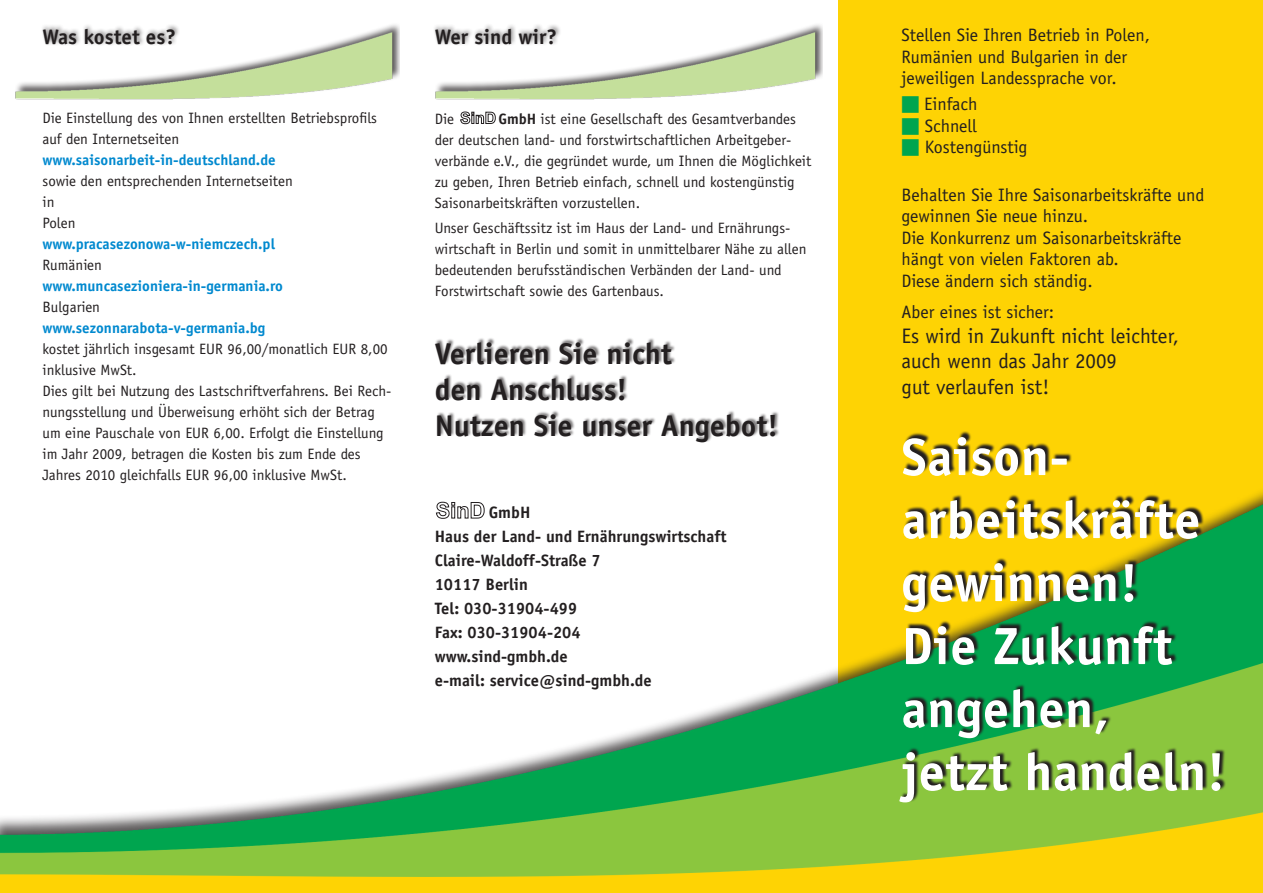
<style>
.page{position:relative;width:1263px;height:893px;background:#fff}
.page>*{position:absolute;margin:0;border:0;box-sizing:border-box;transform-origin:0 0}
.t1{font:700 52.5px/63px "Officina Sans";letter-spacing:.01em;color:#fff}
.t2{font:700 30px/36px "Officina Sans";color:#231f20}
.t3{font:21px/25.2px "Officina Sans";color:#231f20}
.t4{font:700 21px "Officina Sans";color:#231f20}
.t5{font:18px/21.6px "Officina Sans";color:#231f20}
.t6{font:700 16.5px/24px "Officina Sans";color:#231f20}
.t7{font:15px/21px "Officina Sans";color:#231f20}
.t8{font:700 15px "Officina Sans";color:#0089cf}
.s1{color:#00a54f}
.s2{font-weight:700}
</style>
<div class="page">
<div style="left:839px;top:0;width:424px;height:731px;background:#fed304"></div>
<img style="left:0;top:484px;width:1263px;height:409px">
<div style="left:434px;top:337px;width:345px;height:105px;background:#231f20;opacity:.6"></div>
<img style="left:15px;top:24px;width:384px;height:76px">
<svg style="left:900px;top:431px;width:326px;height:371px"></svg>
<svg style="left:436px;top:501px;width:49px;height:18px"></svg>
<svg style="left:460px;top:111px;width:36px;height:13px"></svg>
<img style="left:434px;top:24px;width:389px;height:76px">
<h3 class="t4" style="left:43px;top:24px;width:135px">Was kostet es?</h3>
<p class="t7" style="left:43px;top:108px;width:336px">Die Einstellung des von Ihnen erstellten Betriebsprofils auf den Internetseiten</p>
<p class="t8" style="left:43px;top:151px;width:235px">www.saisonarbeit-in-deutschland.de</p>
<p class="t7" style="left:43px;top:171px;width:252px">sowie den entsprechenden Internetseiten in<br>Polen</p>
<p class="t8" style="left:43px;top:235px;width:234px">www.pracasezonowa-w-niemczech.pl</p>
<p class="t7" style="left:43px;top:255px;width:61px">Rumänien</p>
<p class="t8" style="left:43px;top:277px;width:242px">www.muncasezioniera-in-germania.ro</p>
<p class="t7" style="left:43px;top:297px;width:59px">Bulgarien</p>
<p class="t8" style="left:43px;top:319px;width:224px">www.sezonnarabota-v-germania.bg</p>
<p class="t7" style="left:43px;top:339px;width:351px">kostet jährlich insgesamt EUR 96,00/monatlich EUR 8,00 inklusive MwSt.<br>Dies gilt bei Nutzung des Lastschriftverfahrens. Bei Rech&shy;nungsstellung und Überweisung erhöht sich der Betrag um eine Pauschale von EUR 6,00. Erfolgt die Einstellung im Jahr 2009, betragen die Kosten bis zum Ende des Jahres 2010 gleichfalls EUR 96,00 inklusive MwSt.</p>
<h3 class="t4" style="left:435px;top:24px;width:124px">Wer sind wir?</h3>
<p class="t5" style="left:901px;top:24px;width:250px">Stellen Sie Ihren Betrieb in Polen,<br>Rumänien und Bulgarien in der jeweiligen Landessprache vor.</p>
<p class="t5" style="left:901px;top:93px;width:77px"><span class="s1">■</span> Einfach</p>
<p class="t5" style="left:901px;top:115px;width:77px"><span class="s1">■</span> Schnell</p>
<p class="t5" style="left:901px;top:137px;width:128px"><span class="s1">■</span> Kostengünstig</p>
<p class="t7" style="left:435px;top:108px;width:378px;text-indent:64px"><span class="s2">GmbH</span> ist eine Gesellschaft des Gesamtverbandes der deutschen land- und forstwirtschaftlichen Arbeitgeber&shy;verbände e.V., die gegründet wurde, um Ihnen die Möglichkeit zu geben, Ihren Betrieb einfach, schnell und kostengünstig Saisonarbeitskräften vorzustellen.</p>
<p class="t7" style="left:435px;top:218px;width:373px">Unser Geschäftssitz ist im Haus der Land- und Ernährungs&shy;wirtschaft in Berlin und somit in unmittelbarer Nähe zu allen bedeutenden berufsständischen Verbänden der Land- und Forstwirtschaft sowie des Gartenbaus.</p>
<p class="t7" style="left:435px;top:108px;width:21px">Die</p>
<p class="t5" style="left:901px;top:184px;width:304px">Behalten Sie Ihre Saisonarbeitskräfte und gewinnen Sie neue hinzu.<br>Die Konkurrenz um Saisonarbeitskräfte hängt von vielen Faktoren ab.<br>Diese ändern sich ständig.</p>
<p class="t5" style="left:901px;top:301px;width:154px">Aber eines ist sicher:</p>
<h3 class="t3" style="left:901px;top:324px;width:279px">Es wird in Zukunft nicht leichter, auch wenn das Jahr 2009<br>gut verlaufen ist!</h3>
<h2 class="t2" style="left:435px;top:335px;width:345px">Verlieren Sie nicht<br>den Anschluss!<br>Nutzen Sie unser Angebot!</h2>
<h1 class="t1" style="left:901px;top:425px;width:325px">Saison&shy;arbeitskräfte gewinnen!<br>Die Zukunft angehen, jetzt handeln!</h1>
<p class="t6" style="left:435px;top:500px;width:293px;text-indent:54px">GmbH<br>Haus der Land- und Ernährungswirtschaft<br>Claire-Waldoff-Straße 7<br>10117 Berlin<br>Tel: 030-31904-499<br>Fax: 030-31904-204<br>www.sind-gmbh.de<br>e-mail: service@sind-gmbh.de</p>
</div>
